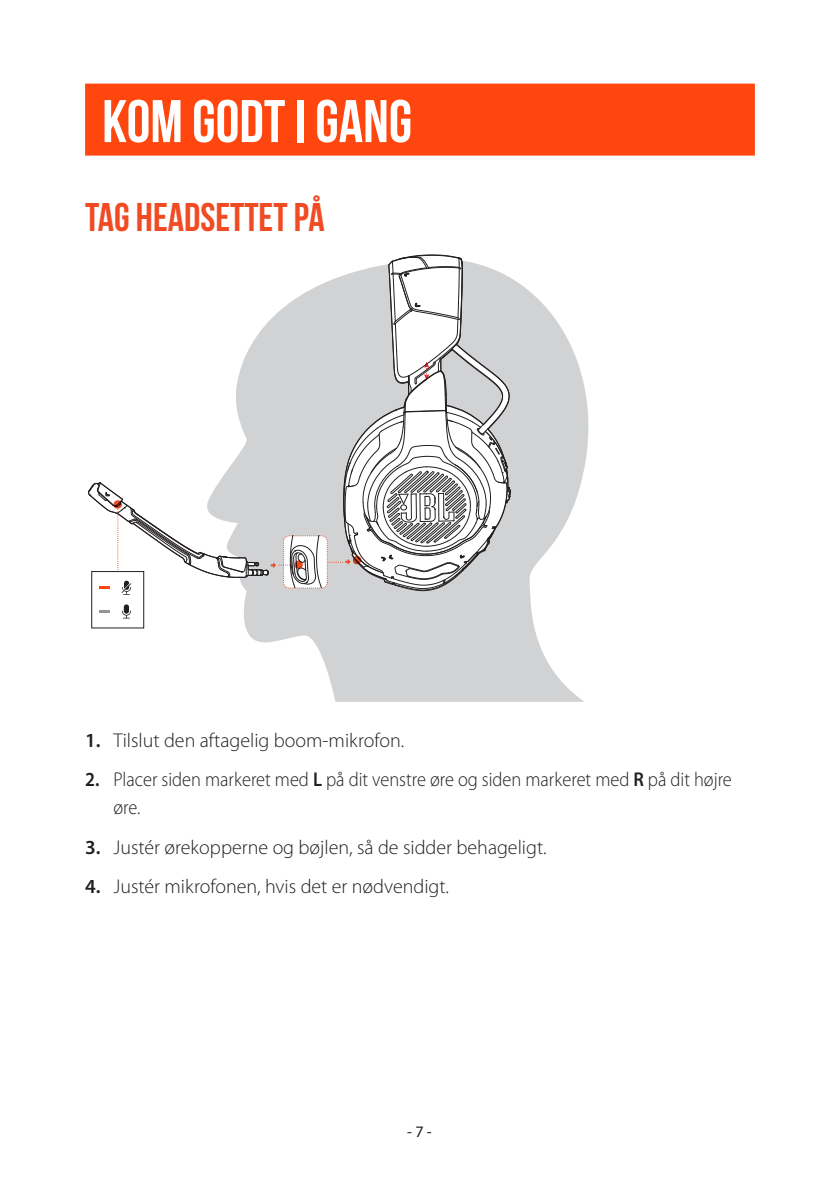
<style>
.page{position:relative;width:840px;height:1191px;background:#fff}
.page>*{position:absolute;margin:0;border:0;box-sizing:border-box;transform-origin:0 0}
.Title1{font:700 60px "Bebas Neue";color:#fff}
.Title2{font:700 40px "Bebas Neue";color:#f04b23}
.t1{font:300 20px "Myriad Pro";color:#231f20}
.t2{font:300 20px/28px "Myriad Pro";color:#231f20;scale:.92 1}
.t3{font:16px "Myriad Pro";color:#231f20}
.s1{font-weight:600}
</style>
<div class="page">
<div style="left:85px;top:84px;width:669px;height:72px;background:#ff460f"></div>
<svg style="left:244px;top:278px;width:345px;height:424px;fill:#d1d2d4"></svg>
<div style="left:91px;top:571px;width:53px;height:57px;border:1px solid #231f20"></div>
<svg style="left:122px;top:604px;width:9px;height:14px"></svg>
<svg style="left:99px;top:610px;width:11px;height:3px"></svg>
<svg style="left:88px;top:254px;width:422px;height:341px"></svg>
<p class="Title1" style="left:102px;top:88px;width:311px">KOM GODT I GANG</p>
<p class="Title2" style="left:85px;top:195px;width:241px">TAG HEADSETTET PÅ</p>
<p class="t1" style="left:85px;top:729px;width:320px"><span class="s1">1.</span> Tilslut den aftagelig boom-mikrofon.</p>
<p class="t2" style="left:113px;top:766px;width:673px;text-indent:-28px"><span class="s1">2.</span> Placer siden markeret med <span class="s1">L</span> på dit venstre øre og siden markeret med <span class="s1">R</span> på dit højre øre.</p>
<p class="t1" style="left:85px;top:836px;width:463px"><span class="s1">3.</span> Justér ørekopperne og bøjlen, så de sidder behageligt.</p>
<p class="t1" style="left:85px;top:875px;width:365px"><span class="s1">4.</span> Justér mikrofonen, hvis det er nødvendigt.</p>
<p class="t3" style="left:407px;top:1122px;width:26px">- 7 -</p>
</div>
